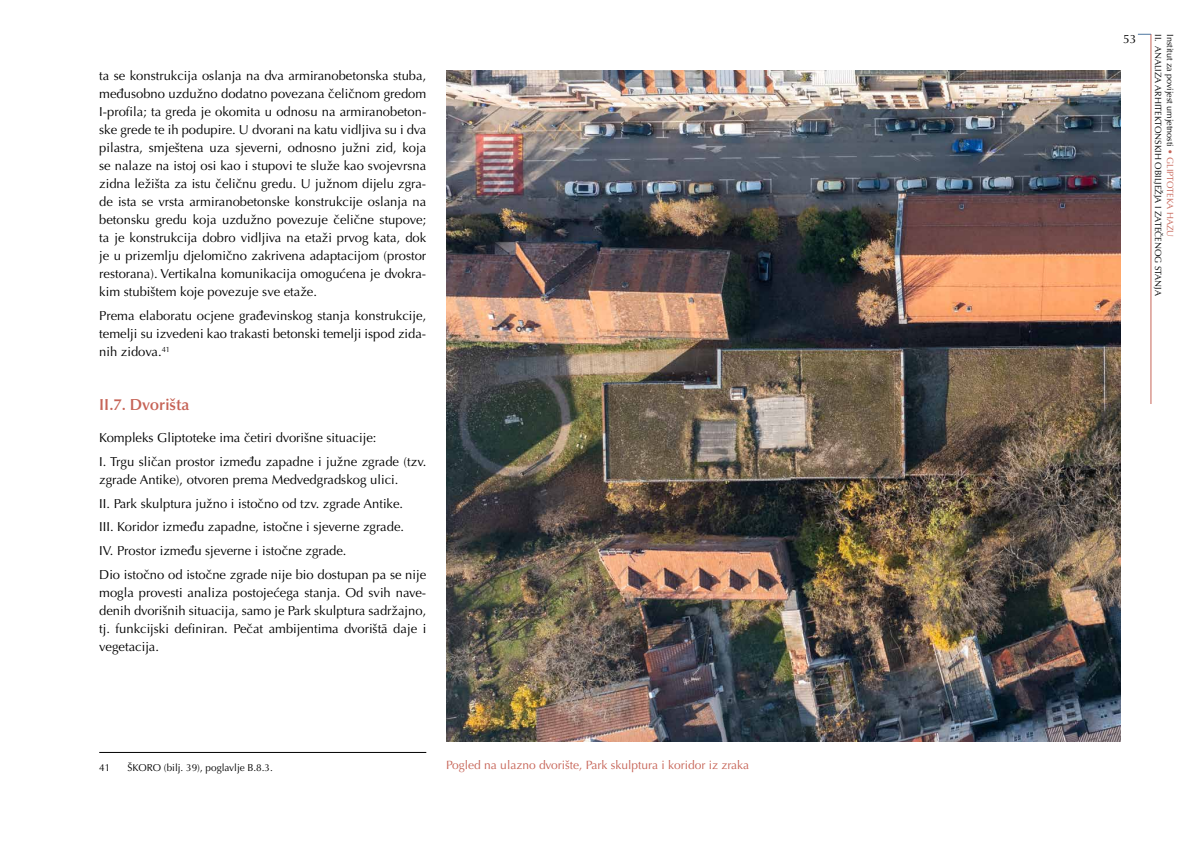
<style>
.page{position:relative;width:1191px;height:842px;background:#fff}
.page>*{position:absolute;margin:0;border:0;box-sizing:border-box;transform-origin:0 0}
.t1{font:600 16px "Optima LT Pro";color:#c66356}
.t2{font:13px/18px "Optima LT Pro";color:#000;text-align:justify}
.t3{font:12px "Optima LT Pro";color:#c66356}
.t4{font:12px "Optima LT Pro";color:#000}
.t5{font:10px "Optima LT Pro";color:#000}
.t6{font:9px/11.8px "Optima LT Pro";color:#000}
.s1{color:#c66356}
</style>
<div class="page">
<hr style="left:1150px;top:34px;width:1px;height:370px;background:#c66356">
<svg style="left:1137px;top:34px;width:14px;height:1px"></svg>
<hr style="left:99px;top:752px;width:327px;height:1px;background:#000">
<img style="left:446px;top:71px;width:674px;height:670px">
<p class="t2" style="left:99px;top:67px;width:328px">ta se konstrukcija oslanja na dva armiranobetonska stuba, međusobno uzdužno dodatno povezana čeličnom gredom I-profila; ta greda je okomita u odnosu na armiranobeton&shy;ske grede te ih podupire. U dvorani na katu vidljiva su i dva pilastra, smještena uza sjeverni, odnosno južni zid, koja se nalaze na istoj osi kao i stupovi te služe kao svojevrsna zidna ležišta za istu čeličnu gredu. U južnom dijelu zgra&shy;de ista se vrsta armiranobetonske konstrukcije oslanja na betonsku gredu koja uzdužno povezuje čelične stupove; ta je konstrukcija dobro vidljiva na etaži prvog kata, dok je u prizemlju djelomično zakrivena adaptacijom (prostor restorana). Vertikalna komunikacija omogućena je dvokra&shy;kim stubištem koje povezuje sve etaže.</p>
<p class="t2" style="left:99px;top:307px;width:328px">Prema elaboratu ocjene građevinskog stanja konstrukcije, temelji su izvedeni kao trakasti betonski temelji ispod zida&shy;nih zidova.<sup>41</sup></p>
<p class="t1" style="left:99px;top:395px;width:92px">II.7. Dvorišta</p>
<p class="t2" style="left:99px;top:426px;width:328px;line-height:23.7px">Kompleks Gliptoteke ima četiri dvorišne situacije:<br>I. Trgu sličan prostor između zapadne i južne zgrade (tzv.</p>
<p class="t2" style="left:99px;top:468px;width:328px;line-height:23.7px;text-align:left">zgrade Antike), otvoren prema Medvedgradskog ulici.<br>II. Park skulptura južno i istočno od tzv. zgrade Antike.<br>III. Koridor između zapadne, istočne i sjeverne zgrade.<br>IV. Prostor između sjeverne i istočne zgrade.<br>Dio istočno od istočne zgrade nije bio dostupan pa se nije</p>
<p class="t2" style="left:99px;top:583px;width:328px">mogla provesti analiza postojećega stanja. Od svih nave&shy;denih dvorišnih situacija, samo je Park skulptura sadržajno, tj. funkcijski definiran. Pečat ambijentima dvorištā daje i vegetacija.</p>
<p class="t5" style="left:99px;top:761px;width:13px">41</p>
<p class="t5" style="left:128px;top:761px;width:147px">ŠKORO (bilj. 39), poglavlje B.8.3.</p>
<p class="t3" style="left:446px;top:757px;width:305px">Pogled na ulazno dvorište, Park skulptura i koridor iz zraka</p>
<p class="t4" style="left:1123px;top:31px;width:15px">53</p>
<p class="t6" style="left:1176px;top:34px;width:263px;rotate:90deg">Institut za povijest umjetnosti <span class="s1">• GLIPTOTEKA HAZU<br></span>II. ANALIZA ARHITEKTONSKIH OBILJEŽJA I ZATEČENOG STANJA</p>
</div>
